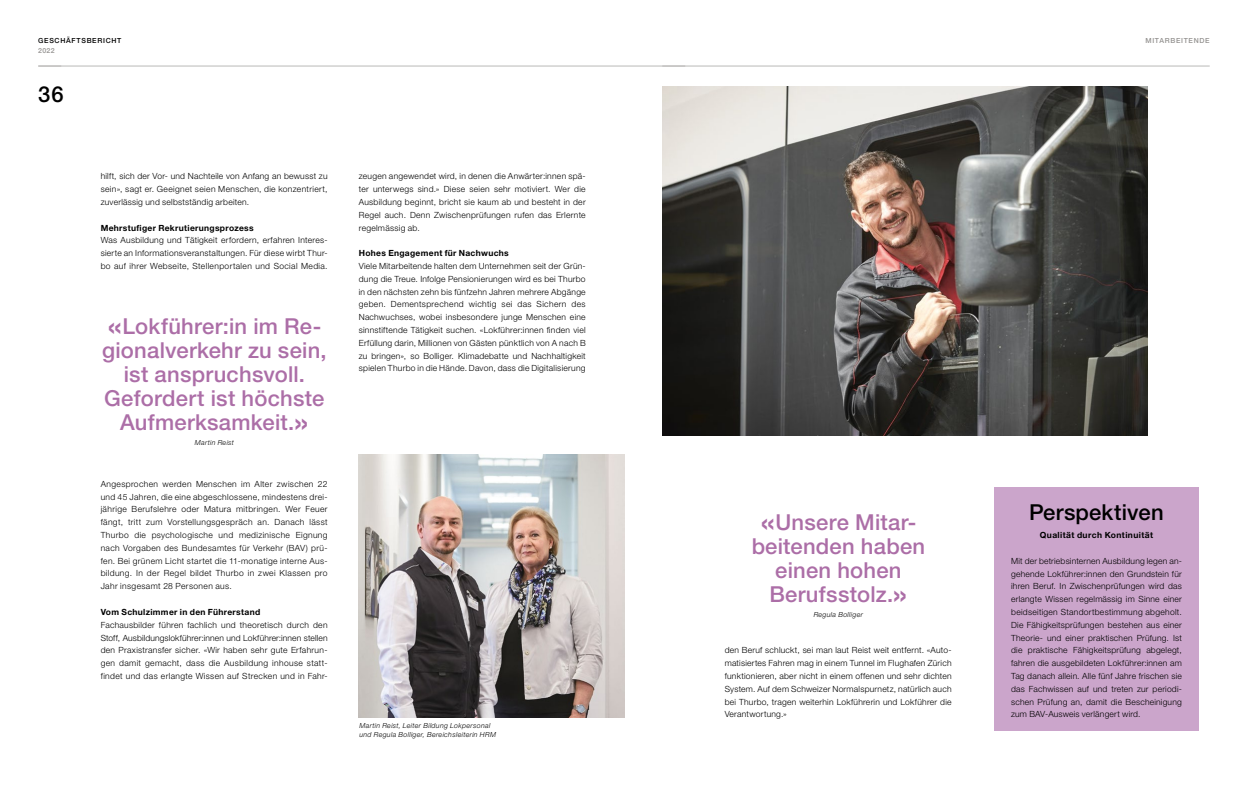
<style>
.page{position:relative;width:1248px;height:794px;background:#fff}
.page>*{position:absolute;margin:0;border:0;box-sizing:border-box;transform-origin:0 0}
.t1{font:500 22px/24px "Helvetica Neue LT Pro";letter-spacing:.01em;color:#ac6ea7;text-align:center}
.t2{font:500 22px "Helvetica Neue LT Pro";letter-spacing:.01em;color:#000}
.t3{font:300 8.5px/12.8px "Helvetica Neue LT Pro";letter-spacing:.035em;color:#000;text-align:justify}
.t4{font:700 8.5px "Helvetica Neue LT Pro";letter-spacing:.035em;color:#000}
.t5{font:italic 300 7px/9px "Helvetica Neue LT Pro";letter-spacing:.05em;color:#000}
.t6{font:500 7px "Helvetica Neue LT Pro";letter-spacing:.1em;color:#949290}
.t7{font:500 7px "Helvetica Neue LT Pro";letter-spacing:.1em;color:#000}
.s1{font-size:32px}
</style>
<div class="page">
<hr style="left:38px;top:66px;width:1171px;height:1px;background:#bab9b8">
<img style="left:359px;top:454px;width:265px;height:263px">
<img style="left:662px;top:87px;width:485px;height:348px">
<div style="left:994px;top:487px;width:204px;height:243px;background:#cba5cb"></div>
<p class="t7" style="left:38px;top:37px;width:85px">GESCHÄFTSBERICHT</p>
<p class="t6" style="left:38px;top:47px;width:18px">2022</p>
<h1 class="t2" style="left:38px;top:81px;width:27px">36</h1>
<p class="t3" style="left:101px;top:170px;width:228px">hilft, sich der Vor- und Nachteile von Anfang an bewusst zu sein», sagt er. Geeignet seien Menschen, die konzentriert, zuverlässig und selbstständig arbeiten.</p>
<p class="t4" style="left:101px;top:222px;width:154px">Mehrstufiger Rekrutierungsprozess</p>
<p class="t3" style="left:101px;top:234px;width:228px">Was Ausbildung und Tätigkeit erfordern, erfahren Interes&shy;sierte an Informationsveranstaltungen. Für diese wirbt Thur&shy;bo auf ihrer Webseite, Stellenportalen und Social Media.</p>
<h1 class="t1" style="left:102px;top:313px;width:226px"><span class="s1">«</span>Lokführer:in im Re&shy;gionalverkehr zu sein, ist anspruchsvoll.<br>Gefordert ist höchste<br>Aufmerksamkeit.<span class="s1">»</span></h1>
<p class="t5" style="left:195px;top:437px;width:41px">Martin Reist</p>
<p class="t3" style="left:101px;top:477px;width:228px">Angesprochen werden Menschen im Alter zwischen 22 und 45 Jahren, die eine abgeschlossene, mindestens drei&shy;jährige Berufslehre oder Matura mitbringen. Wer Feuer fängt, tritt zum Vorstellungsgespräch an. Danach lässt Thurbo die psychologische und medizinische Eignung nach Vorgaben des Bundesamtes für Verkehr (BAV) prü&shy;fen. Bei grünem Licht startet die 11-monatige interne Aus&shy;bildung. In der Regel bildet Thurbo in zwei Klassen pro Jahr insgesamt 28 Personen aus.</p>
<p class="t4" style="left:101px;top:606px;width:161px">Vom Schulzimmer in den Führerstand</p>
<p class="t3" style="left:101px;top:618px;width:228px">Fachausbilder führen fachlich und theoretisch durch den Stoff, Ausbildungslokführer:innen und Lokführer:innen stellen den Praxistransfer sicher. «Wir haben sehr gute Erfahrun&shy;gen damit gemacht, dass die Ausbildung inhouse statt&shy;findet und das erlangte Wissen auf Strecken und in Fahr-</p>
<p class="t3" style="left:359px;top:170px;width:228px">zeugen angewendet wird, in denen die Anwärter:innen spä&shy;ter unterwegs sind.» Diese seien sehr motiviert. Wer die Ausbildung beginnt, bricht sie kaum ab und besteht in der Regel auch. Denn Zwischenprüfungen rufen das Erlernte regelmässig ab.</p>
<p class="t4" style="left:359px;top:248px;width:151px">Hohes Engagement für Nachwuchs</p>
<p class="t3" style="left:359px;top:259px;width:228px">Viele Mitarbeitende halten dem Unternehmen seit der Grün&shy;dung die Treue. Infolge Pensionierungen wird es bei Thurbo in den nächsten zehn bis fünfzehn Jahren mehrere Abgänge geben. Dementsprechend wichtig sei das Sichern des Nachwuchses, wobei insbesondere junge Menschen eine sinnstiftende Tätigkeit suchen. «Lokführer:innen finden viel Erfüllung darin, Millionen von Gästen pünktlich von A nach B zu bringen», so Bolliger. Klimadebatte und Nachhaltigkeit spielen Thurbo in die Hände. Davon, dass die Digitalisierung</p>
<p class="t5" style="left:359px;top:721px;width:138px">Martin Reist, Leiter Bildung Lokpersonal und Regula Bolliger, Bereichsleiterin HRM</p>
<p class="t6" style="left:1145px;top:37px;width:66px">MITARBEITENDE</p>
<h1 class="t1" style="left:751px;top:510px;width:175px"><span class="s1">«</span>Unsere Mitar&shy;beitenden haben einen hohen<br>Berufsstolz.<span class="s1">»</span></h1>
<p class="t5" style="left:813px;top:610px;width:51px">Regula Bolliger</p>
<p class="t3" style="left:724px;top:644px;width:228px">den Beruf schluckt, sei man laut Reist weit entfernt. «Auto&shy;matisiertes Fahren mag in einem Tunnel im Flughafen Zürich funktionieren, aber nicht in einem offenen und sehr dichten System. Auf dem Schweizer Normalspurnetz, natürlich auch bei Thurbo, tragen weiterhin Lokführerin und Lokführer die Verantwortung.»</p>
<h1 class="t2" style="left:1029px;top:499px;width:136px">Perspektiven</h1>
<p class="t4" style="left:1039px;top:530px;width:115px">Qualität durch Kontinuität</p>
<p class="t3" style="left:1011px;top:554px;width:172px">Mit der betriebsinternen Ausbildung legen an&shy;gehende Lokführer:innen den Grundstein für ihren Beruf. In Zwischenprüfungen wird das erlangte Wissen regelmässig im Sinne einer beidseitigen Standortbestimmung abgeholt.<br>Die Fähigkeitsprüfungen bestehen aus einer Theorie- und einer praktischen Prüfung. Ist die praktische Fähigkeitsprüfung abgelegt, fahren die ausgebildeten Lokführer:innen am Tag danach allein. Alle fünf Jahre frischen sie das Fachwissen auf und treten zur periodi&shy;schen Prüfung an, damit die Bescheinigung zum BAV-Ausweis verlängert wird.</p>
</div>
